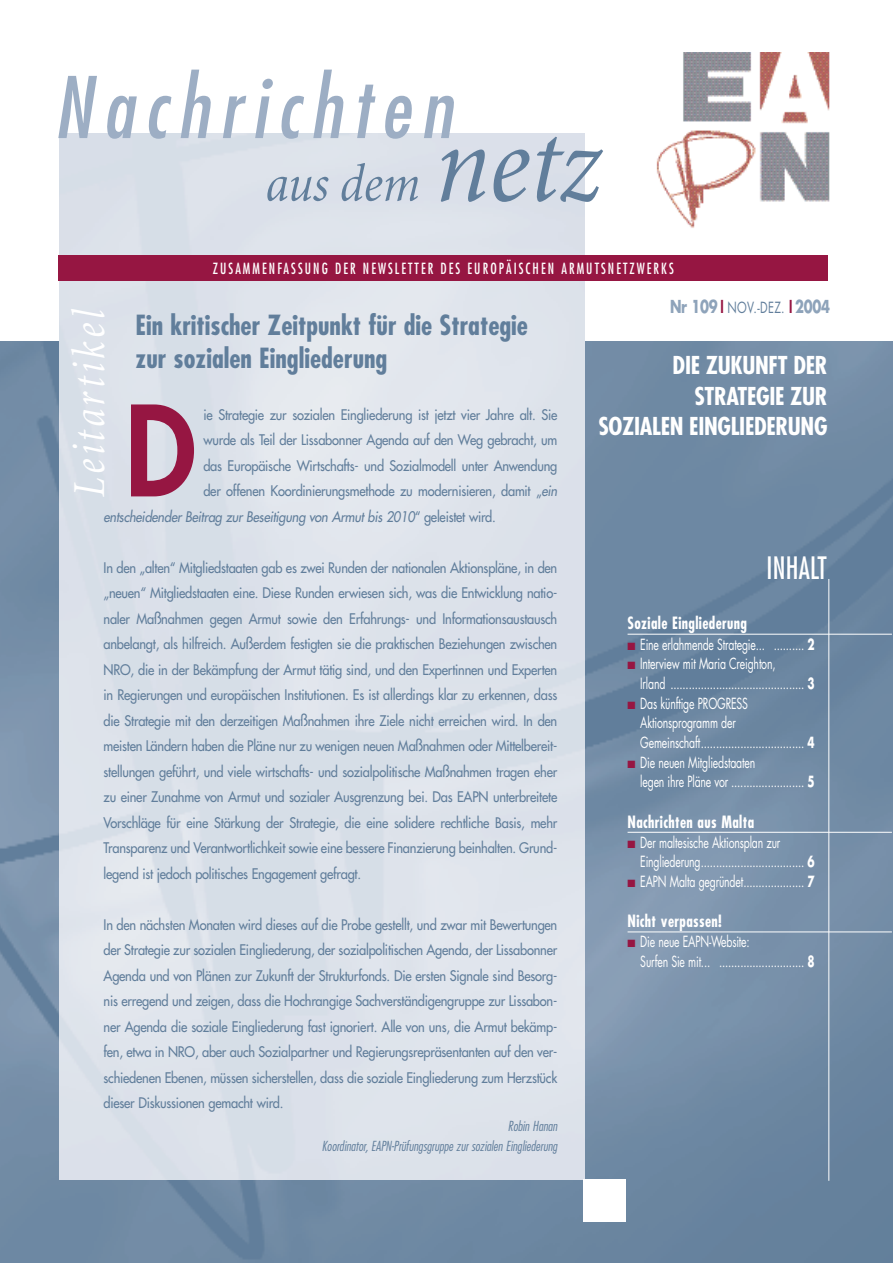
<style>
.page{position:relative;width:893px;height:1263px;background:#fff}
.page>*{position:absolute;margin:0;border:0;box-sizing:border-box;transform-origin:0 0}
.t1{font:800 121.95px "Futura";color:#961642;scale:.9 1}
.t2{font:italic condensed 82.5px "Futura";letter-spacing:.125em;color:#9daec4}
.t3{font:italic condensed 52.95px "Minion";letter-spacing:-.005em;color:#617e9b}
.t4{font:italic condensed 46.5px "Minion";letter-spacing:.08em;color:#fff;scale:.9 1}
.t5{font:condensed 30px "Futura";letter-spacing:.01em;color:#fff;scale:.9 1}
.t6{font:700 condensed 27px/33px "Futura";color:#617e9b}
.t7{font:700 condensed 24px/30.5px "Futura";letter-spacing:-.015em;color:#fff;text-align:right}
.t8{font:700 17.4px "Futura";letter-spacing:-.02em;color:#8ea3ba;scale:.75 1}
.t9{font:700 condensed 16.5px "Futura";letter-spacing:.025em;color:#fff;scale:.9 1}
.t10{font:15px/19.6px "Futura";letter-spacing:-.02em;color:#fff;scale:.7 1}
.t11{font:condensed 15px "Futura";letter-spacing:.15em;color:#fff;scale:.9 1}
.t12{font:14.25px/25.5px "Futura";letter-spacing:-.02em;color:#617e9b;text-align:justify;scale:.9 1}
.t13{font:italic 14.25px "Futura";letter-spacing:-.02em;color:#617e9b;scale:.9 1}
.t14{font:italic 300 condensed 13.5px/20.4px "Futura";color:#617e9b;text-align:right}
.s1{font-size:113.7px}
.s2{font-style:italic}
.s3{font-style:normal}
.s4{font-weight:800;color:#961642}
.s5{font-weight:400;font-size:15px;color:#617e9b}
.s6{color:#961642}
.s7{font-weight:700}
</style>
<div class="page">
<img style="left:0;top:342px;width:892px;height:921px">
<div style="left:60px;top:133px;width:524px;height:1046px;background:#dce2ea"></div>
<div style="left:59px;top:256px;width:769px;height:25px;background:#961642"></div>
<img style="left:656px;top:53px;width:174px;height:175px">
<div style="left:583px;top:1179px;width:43px;height:43px;background:#fff"></div>
<hr style="left:627px;top:634px;width:264px;height:1px;background:#fff">
<hr style="left:627px;top:832px;width:264px;height:1px;background:#fff">
<hr style="left:627px;top:931px;width:264px;height:1px;background:#fff">
<hr style="left:828px;top:579px;width:1px;height:602px;background:#fff">
<h2 class="t2" style="left:53px;top:70px;width:400px">Nachrichten</h2>
<h3 class="t3" style="left:265px;top:163px;width:338px">aus dem <span class="s1">netz</span></h3>
<p class="t11" style="left:213px;top:262px;width:514px">ZUSAMMENFASSUNG DER NEWSLETTER DES EUROPÄISCHEN ARMUTSNETZWERKS</p>
<h3 class="t4" style="left:71px;top:497px;width:209px;rotate:-90deg">Leitartikel</h3>
<h3 class="t6" style="left:136px;top:311px;width:394px">Ein kritischer Zeitpunkt für die Strategie zur sozialen Eingliederung</h3>
<h1 class="t1" style="left:125px;top:393px;width:80px">D</h1>
<p class="t12" style="left:203px;top:403px;width:394px">ie Strategie zur sozialen Eingliederung ist jetzt vier Jahre alt. Sie</p>
<p class="t12" style="left:203px;top:428px;width:395px">wurde als Teil der Lissabonner Agenda auf den Weg gebracht, um</p>
<p class="t12" style="left:203px;top:454px;width:395px">das Europäische Wirtschafts- und Sozialmodell unter Anwendung</p>
<p class="t12" style="left:203px;top:479px;width:395px">der offenen Koordinierungsmethode zu modernisieren, damit „<span class="s2">ein</span></p>
<p class="t13" style="left:104px;top:510px;width:437px">entscheidender Beitrag zur Beseitigung von Armut bis 2010<span class="s3">“ geleistet wird.</span></p>
<p class="t12" style="left:104px;top:556px;width:505px">In den „alten“ Mitgliedstaaten gab es zwei Runden der nationalen Aktionspläne, in den „neuen“ Mitgliedstaaten eine. Diese Runden erwiesen sich, was die Entwicklung natio&shy;naler Maßnahmen gegen Armut sowie den Erfahrungs- und Informationsaustausch anbelangt, als hilfreich. Außerdem festigten sie die praktischen Beziehungen zwischen NRO, die in der Bekämpfung der Armut tätig sind, und den Expertinnen und Experten in Regierungen und europäischen Institutionen. Es ist allerdings klar zu erkennen, dass die Strategie mit den derzeitigen Maßnahmen ihre Ziele nicht erreichen wird. In den meisten Ländern haben die Pläne nur zu wenigen neuen Maßnahmen oder Mittelbereit&shy;stellungen geführt, und viele wirtschafts- und sozialpolitische Maßnahmen tragen eher zu einer Zunahme von Armut und sozialer Ausgrenzung bei. Das EAPN unterbreitete Vorschläge für eine Stärkung der Strategie, die eine solidere rechtliche Basis, mehr Transparenz und Verantwortlichkeit sowie eine bessere Finanzierung beinhalten. Grund&shy;legend ist jedoch politisches Engagement gefragt.</p>
<p class="t12" style="left:104px;top:913px;width:505px">In den nächsten Monaten wird dieses auf die Probe gestellt, und zwar mit Bewertungen der Strategie zur sozialen Eingliederung, der sozialpolitischen Agenda, der Lissabonner Agenda und von Plänen zur Zukunft der Strukturfonds. Die ersten Signale sind Besorg&shy;nis erregend und zeigen, dass die Hochrangige Sachverständigengruppe zur Lissabon&shy;ner Agenda die soziale Eingliederung fast ignoriert. Alle von uns, die Armut bekämp&shy;fen, etwa in NRO, aber auch Sozialpartner und Regierungsrepräsentanten auf den ver&shy;schiedenen Ebenen, müssen sicherstellen, dass die soziale Eingliederung zum Herzstück dieser Diskussionen gemacht wird.</p>
<p class="t14" style="left:322px;top:1117px;width:237px">Robin Hanan<br>Koordinator, EAPN-Prüfungsgruppe zur sozialen Eingliederung</p>
<p class="t8" style="left:670px;top:299px;width:215px">Nr 109 <span class="s4">I</span> <span class="s5">NOV.-DEZ.</span> <span class="s4">I</span> 2004</p>
<h3 class="t7" style="left:598px;top:352px;width:231px">DIE ZUKUNFT DER<br>STRATEGIE ZUR<br>SOZIALEN EINGLIEDERUNG</h3>
<h3 class="t5" style="left:766px;top:554px;width:68px">INHALT</h3>
<p class="t9" style="left:627px;top:616px;width:134px">Soziale Eingliederung</p>
<p class="t10" style="left:627px;top:635px;width:269px"><span class="s6">■</span> Eine erlahmende Strategie... .......... <span class="s7">2</span></p>
<p class="t10" style="left:640px;top:655px;width:251px;text-indent:-13px"><span class="s6">■</span> Interview mit Maria Creighton,<br>Irland ............................................ <span class="s7">3</span></p>
<p class="t10" style="left:640px;top:695px;width:251px;text-indent:-13px"><span class="s6">■</span> Das künftige PROGRESS<br>Aktionsprogramm der<br>Gemeinschaft.................................. <span class="s7">4</span></p>
<p class="t10" style="left:640px;top:754px;width:251px;text-indent:-13px"><span class="s6">■</span> Die neuen Mitgliedstaaten<br>legen ihre Pläne vor ........................ <span class="s7">5</span></p>
<p class="t9" style="left:627px;top:814px;width:142px">Nachrichten aus Malta</p>
<p class="t10" style="left:640px;top:834px;width:251px;text-indent:-13px"><span class="s6">■</span> Der maltesische Aktionsplan zur<br>Eingliederung.................................. <span class="s7">6</span></p>
<p class="t10" style="left:627px;top:873px;width:269px"><span class="s6">■</span> EAPN Malta gegründet.................... <span class="s7">7</span></p>
<p class="t9" style="left:627px;top:914px;width:106px">Nicht verpassen!</p>
<p class="t10" style="left:640px;top:933px;width:251px;text-indent:-13px"><span class="s6">■</span> Die neue EAPN-Website:<br>Surfen Sie mit... ............................ <span class="s7">8</span></p>
</div>
